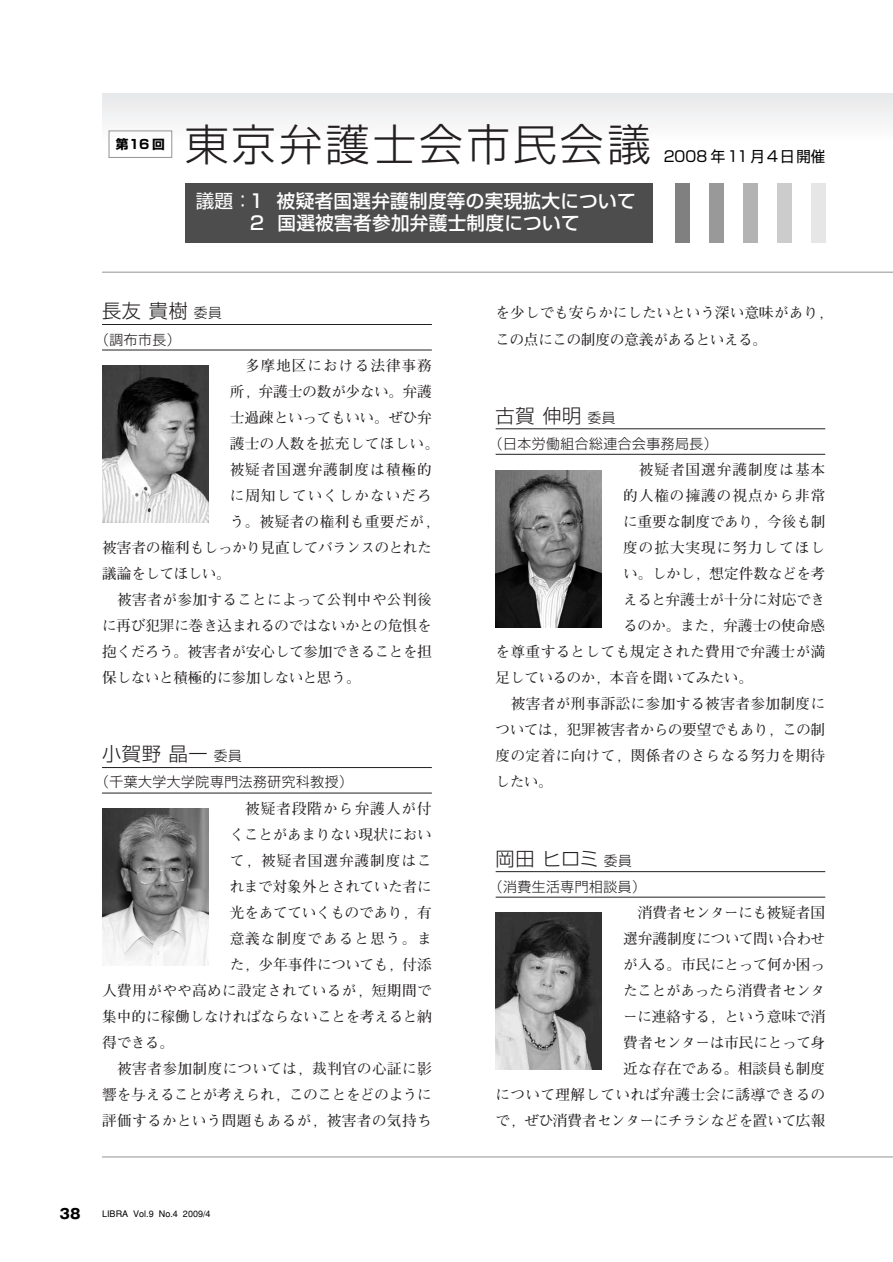
<style>
.page{position:relative;width:893px;height:1262px;background:#fff}
.page>*{position:absolute;margin:0;border:0;box-sizing:border-box;transform-origin:0 0}
.t1{font:300 43.65px "Shin Go";letter-spacing:.075em;color:#231f20}
.t2{font:300 19.2px "Shin Go";letter-spacing:.035em;color:#231f20}
.t3{font:500 18.6px/22.4px "Shin Go";letter-spacing:.015em;color:#fff;text-align:center}
.t4{font:14.85px "Shin Go";letter-spacing:.055em;color:#000}
.t5{font:700 14.7px/26.1px "Futo Min A101";color:#231f20}
.t6{font:700 14.7px/26.1px "Futo Min A101";letter-spacing:-.025em;color:#231f20;text-align:right}
.t7{font:700 14.7px "Futo Min A101";letter-spacing:-.04em;color:#231f20}
.t8{font:700 14.7px "Futo Min A101";letter-spacing:-.035em;color:#231f20}
.t9{font:700 14.7px "Futo Min A101";letter-spacing:.06em;color:#231f20}
.t10{font:700 14.7px "Futo Min A101";letter-spacing:-.03em;color:#231f20}
.t11{font:700 14.7px "Futo Min A101";letter-spacing:.065em;color:#231f20}
.t12{font:700 14.7px "Futo Min A101";letter-spacing:.03em;color:#231f20}
.t13{font:700 14.7px "Futo Min A101";letter-spacing:.02em;color:#231f20}
.t14{font:700 14.7px "Futo Min A101";letter-spacing:.025em;color:#231f20}
.t15{font:300 13.8px "Shin Go";letter-spacing:.04em;color:#231f20}
.t16{font:700 13.8px "Gothic MB101";color:#000}
.t17{font:700 12.75px "Shin Go";color:#000}
.t18{font:500 9px "Gothic BBB";color:#000}
.s1{font-weight:400}
.s2{font-size:13.8px}
</style>
<div class="page">
<div style="left:102px;top:94px;width:790px;height:46px;background:#f2f3f4"></div>
<hr style="left:102px;top:324px;width:330px;height:1px;background:#231f20">
<hr style="left:102px;top:350px;width:330px;height:1px;background:#231f20">
<hr style="left:102px;top:767px;width:330px;height:1px;background:#231f20">
<hr style="left:102px;top:792px;width:330px;height:1px;background:#231f20">
<hr style="left:495px;top:428px;width:330px;height:1px;background:#231f20">
<hr style="left:495px;top:454px;width:330px;height:1px;background:#231f20">
<hr style="left:495px;top:871px;width:330px;height:1px;background:#231f20">
<hr style="left:495px;top:897px;width:330px;height:1px;background:#231f20">
<div style="left:108px;top:130px;width:64px;height:28px;border:1px solid #999"></div>
<hr style="left:102px;top:272px;width:790px;height:1px;background:#999">
<div style="left:185px;top:183px;width:468px;height:59px;background:#4d4d4d"></div>
<div style="left:675px;top:183px;width:14px;height:59px;background:#808080"></div>
<div style="left:709px;top:183px;width:14px;height:59px;background:#999"></div>
<div style="left:743px;top:183px;width:14px;height:59px;background:#b3b3b3"></div>
<div style="left:777px;top:183px;width:14px;height:59px;background:#ccc"></div>
<div style="left:811px;top:183px;width:14px;height:59px;background:#e6e6e6"></div>
<hr style="left:102px;top:1156px;width:790px;height:1px;background:#999">
<img style="left:102px;top:366px;width:106px;height:156px">
<img style="left:495px;top:912px;width:107px;height:157px">
<img style="left:102px;top:808px;width:106px;height:157px">
<img style="left:495px;top:470px;width:107px;height:157px">
<p class="t17" style="left:116px;top:139px;width:51px">第16 回</p>
<h1 class="t1" style="left:185px;top:128px;width:467px">東京弁護士会市民会議</h1>
<p class="t3" style="left:196px;top:191px;width:441px"><span class="s1">議題：</span>1 被疑者国選弁護制度等の実現拡大について<br>2 国選被害者参加弁護士制度について</p>
<p class="t4" style="left:663px;top:151px;width:163px">2008 年11月4日開催</p>
<h2 class="t2" style="left:102px;top:304px;width:121px">長友貴樹<span class="s2">委員</span></h2>
<p class="t15" style="left:95px;top:334px;width:87px">（調布市長）</p>
<p class="t9" style="left:245px;top:360px;width:188px">多摩地区における法律事務</p>
<p class="t5" style="left:230px;top:380px;width:203px">所，弁護士の数が少ない。弁護</p>
<p class="t10" style="left:230px;top:412px;width:203px">士過疎といってもいい。ぜひ弁</p>
<p class="t13" style="left:230px;top:438px;width:211px">護士の人数を拡充してほしい。</p>
<p class="t11" style="left:230px;top:464px;width:203px">被疑者国選弁護制度は積極的</p>
<p class="t11" style="left:230px;top:490px;width:203px">に周知していくしかないだろ</p>
<p class="t14" style="left:230px;top:516px;width:211px">う。被疑者の権利も重要だが，</p>
<p class="t8" style="left:102px;top:542px;width:331px">被害者の権利もしっかり見直してバランスのとれた</p>
<p class="t7" style="left:102px;top:568px;width:130px">議論をしてほしい。</p>
<p class="t13" style="left:117px;top:594px;width:316px">被害者が参加することによって公判中や公判後</p>
<p class="t8" style="left:102px;top:620px;width:331px">に再び犯罪に巻き込まれるのではないかとの危惧を</p>
<p class="t7" style="left:102px;top:646px;width:331px">抱くだろう。被害者が安心して参加できることを担</p>
<p class="t7" style="left:102px;top:672px;width:260px">保しないと積極的に参加しないと思う。</p>
<h2 class="t2" style="left:102px;top:747px;width:141px">小賀野晶一<span class="s2">委員</span></h2>
<p class="t15" style="left:95px;top:777px;width:259px">（千葉大学大学院専門法務研究科教授）</p>
<p class="t9" style="left:245px;top:803px;width:188px">被疑者段階から弁護人が付</p>
<p class="t6" style="left:230px;top:823px;width:203px">くことがあまりない現状におい</p>
<p class="t9" style="left:230px;top:855px;width:203px">て，被疑者国選弁護制度はこ</p>
<p class="t10" style="left:230px;top:881px;width:203px">れまで対象外とされていた者に</p>
<p class="t6" style="left:230px;top:901px;width:203px">光をあてていくものであり，有</p>
<p class="t11" style="left:230px;top:933px;width:203px">意義な制度であると思う。ま</p>
<p class="t5" style="left:230px;top:953px;width:203px">た，少年事件についても，付添</p>
<p class="t5" style="left:102px;top:979px;width:331px">人費用がやや高めに設定されているが，短期間で</p>
<p class="t8" style="left:102px;top:1011px;width:331px">集中的に稼働しなければならないことを考えると納</p>
<p class="t5" style="left:102px;top:1031px;width:73px">得できる。</p>
<p class="t12" style="left:117px;top:1063px;width:316px">被害者参加制度については，裁判官の心証に影</p>
<p class="t10" style="left:102px;top:1089px;width:331px">響を与えることが考えられ，このことをどのように</p>
<p class="t5" style="left:102px;top:1109px;width:331px">評価するかという問題もあるが，被害者の気持ち</p>
<p class="t16" style="left:60px;top:1208px;width:22px">38</p>
<p class="t18" style="left:102px;top:1210px;width:110px">LIBRA Vol.9 No.4 2009/4</p>
<p class="t5" style="left:495px;top:302px;width:338px">を少しでも安らかにしたいという深い意味があり，この点にこの制度の意義があるといえる。</p>
<h2 class="t2" style="left:495px;top:408px;width:121px">古賀伸明<span class="s2">委員</span></h2>
<p class="t15" style="left:488px;top:438px;width:230px">（日本労働組合総連合会事務局長）</p>
<p class="t11" style="left:639px;top:464px;width:188px">被疑者国選弁護制度は基本</p>
<p class="t9" style="left:623px;top:490px;width:203px">的人権の擁護の視点から非常</p>
<p class="t5" style="left:623px;top:510px;width:203px">に重要な制度であり，今後も制</p>
<p class="t9" style="left:623px;top:542px;width:203px">度の拡大実現に努力してほし</p>
<p class="t8" style="left:623px;top:568px;width:203px">い。しかし，想定件数などを考</p>
<p class="t5" style="left:623px;top:588px;width:203px">えると弁護士が十分に対応でき</p>
<p class="t5" style="left:623px;top:614px;width:203px">るのか。また，弁護士の使命感</p>
<p class="t5" style="left:495px;top:640px;width:331px">を尊重するとしても規定された費用で弁護士が満</p>
<p class="t7" style="left:495px;top:672px;width:258px">足しているのか，本音を聞いてみたい。</p>
<p class="t14" style="left:510px;top:698px;width:316px">被害者が刑事訴訟に参加する被害者参加制度に</p>
<p class="t7" style="left:495px;top:724px;width:331px">ついては，犯罪被害者からの要望でもあり，この制</p>
<p class="t12" style="left:495px;top:750px;width:331px">度の定着に向けて，関係者のさらなる努力を期待</p>
<p class="t5" style="left:495px;top:771px;width:58px">したい。</p>
<h2 class="t2" style="left:495px;top:851px;width:138px">岡田ヒロミ<span class="s2">委員</span></h2>
<p class="t15" style="left:488px;top:881px;width:159px">（消費生活専門相談員）</p>
<p class="t6" style="left:495px;top:901px;width:331px">消費者センターにも被疑者国<br>選弁護制度について問い合わせ<br>が入る。市民にとって何か困っ<br>たことがあったら消費者センタ<br>ーに連絡する，という意味で消<br>費者センターは市民にとって身<br>近な存在である。相談員も制度<br>について理解していれば弁護士会に誘導できるので，ぜひ消費者センターにチラシなどを置いて広報</p>
</div>
